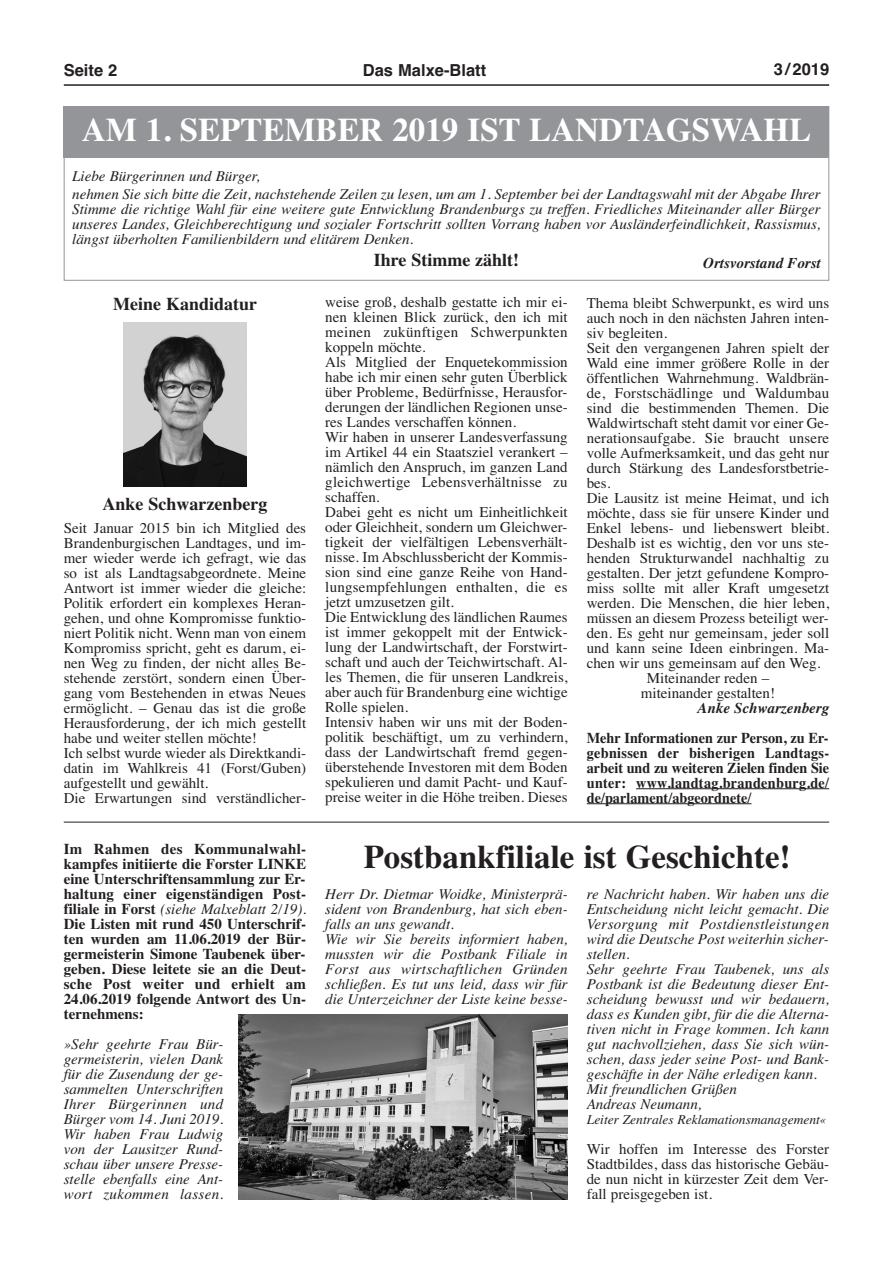
<style>
.page{position:relative;width:893px;height:1263px;background:#fff}
.page>*{position:absolute;margin:0;border:0;box-sizing:border-box;transform-origin:0 0}
.t1{font:700 33px "Times";color:#fff}
.t2{font:700 33px "Times";color:#231f20}
.t3{font:700 18px "Times";color:#231f20}
.t4{font:700 16.5px "Helvetica";color:#231f20}
.t5{font:15px/15px "Times";color:#231f20}
.t6{font:italic 15px/15px "Times";color:#231f20}
.t7{font:700 15px/15px "Times";color:#231f20;text-align:justify}
.t8{font:700 15px/15px "Times";color:#231f20;text-align:justify;scale:.95 1}
.t9{font:italic 700 15px "Times";color:#231f20}
.t10{font:italic 13.5px "Times";color:#231f20}
.s1{font-weight:400;font-style:italic}
</style>
<div class="page">
<hr style="left:64px;top:84px;width:765px;height:2px;background:#231f20">
<div style="left:64px;top:106px;width:765px;height:51px;background:#939598"></div>
<img style="left:124px;top:323px;width:122px;height:163px">
<hr style="left:636px;top:788px;width:193px;height:1px;background:#231f20">
<hr style="left:587px;top:803px;width:164px;height:1px;background:#231f20">
<hr style="left:64px;top:822px;width:765px;height:1px;background:#231f20">
<img style="left:238px;top:1015px;width:330px;height:184px">
<p class="t4" style="left:64px;top:61px;width:55px">Seite 2</p>
<p class="t4" style="left:363px;top:61px;width:125px">Das Malxe-Blatt</p>
<p class="t4" style="left:774px;top:60px;width:57px">3 / 2019</p>
<h1 class="t1" style="left:82px;top:111px;width:731px">AM 1. SEPTEMBER 2019 IST LANDTAGSWAHL</h1>
<p class="t6" style="left:72px;top:167px;width:750px;line-height:18px">Liebe Bürgerinnen und Bürger,<br>nehmen Sie sich bitte die Zeit, nachstehende Zeilen zu lesen, um am 1. September bei der Landtagswahl mit der Abgabe Ihrer</p>
<p class="t6" style="left:72px;top:201px;width:750px;text-align:justify">Stimme die richtige Wahl für eine weitere gute Entwicklung Brandenburgs zu treffen. Friedliches Miteinander aller Bürger unseres Landes, Gleichberechtigung und sozialer Fortschritt sollten Vorrang haben vor Ausländerfeindlichkeit, Rassismus, längst überholten Familienbildern und elitärem Denken.</p>
<p class="t3" style="left:374px;top:250px;width:147px">Ihre Stimme zählt!</p>
<p class="t9" style="left:703px;top:254px;width:119px">Ortsvorstand Forst</p>
<p class="t3" style="left:113px;top:293px;width:145px">Meine Kandidatur</p>
<p class="t5" style="left:325px;top:295px;width:244px">weise groß, deshalb gestatte ich mir ei&shy;nen kleinen Blick zurück, den ich mit meinen zukünftigen Schwerpunkten koppeln möchte.<br>Als Mitglied der Enquetekommission habe ich mir einen sehr guten Überblick über Probleme, Bedürfnisse, Herausfor&shy;derungen der ländlichen Regionen unse&shy;res Landes verschaffen können.<br>Wir haben in unserer Landesverfassung im Artikel 44 ein Staatsziel verankert – nämlich den Anspruch, im ganzen Land gleichwertige Lebensverhältnisse zu schaffen.<br>Dabei geht es nicht um Einheitlichkeit oder Gleichheit, sondern um Gleichwer&shy;tigkeit der vielfältigen Lebensverhält&shy;nisse. Im Abschlussbericht der Kommis&shy;sion sind eine ganze Reihe von Hand&shy;lungsempfehlungen enthalten, die es jetzt umzusetzen gilt.<br>Die Entwicklung des ländlichen Raumes ist immer gekoppelt mit der Entwick&shy;lung der Landwirtschaft, der Forstwirt&shy;schaft und auch der Teichwirtschaft. Al&shy;les Themen, die für unseren Landkreis, aber auch für Brandenburg eine wichtige Rolle spielen.<br>Intensiv haben wir uns mit der Boden&shy;politik beschäftigt, um zu verhindern, dass der Landwirtschaft fremd gegen&shy;überstehende Investoren mit dem Boden spekulieren und damit Pacht- und Kauf&shy;preise weiter in die Höhe treiben. Dieses</p>
<p class="t5" style="left:587px;top:295px;width:244px">Thema bleibt Schwerpunkt, es wird uns</p>
<p class="t5" style="left:587px;top:310px;width:244px">auch noch in den nächsten Jahren inten-</p>
<p class="t5" style="left:587px;top:325px;width:82px">siv begleiten.</p>
<p class="t5" style="left:587px;top:340px;width:244px">Seit den vergangenen Jahren spielt der</p>
<p class="t5" style="left:587px;top:355px;width:244px">Wald eine immer größere Rolle in der</p>
<p class="t5" style="left:587px;top:370px;width:244px">öffentlichen Wahrnehmung. Waldbrän-</p>
<p class="t5" style="left:587px;top:385px;width:244px">de, Forstschädlinge und Waldumbau</p>
<p class="t5" style="left:587px;top:400px;width:244px">sind die bestimmenden Themen. Die</p>
<p class="t5" style="left:587px;top:415px;width:244px">Waldwirtschaft steht damit vor einer Ge-</p>
<p class="t5" style="left:587px;top:430px;width:244px">nerationsaufgabe. Sie braucht unsere</p>
<p class="t5" style="left:587px;top:445px;width:244px">volle Aufmerksamkeit, und das geht nur</p>
<p class="t5" style="left:587px;top:460px;width:244px">durch Stärkung des Landesforstbetrie-</p>
<p class="t5" style="left:587px;top:475px;width:25px">bes.</p>
<p class="t5" style="left:587px;top:490px;width:244px">Die Lausitz ist meine Heimat, und ich</p>
<p class="t5" style="left:587px;top:505px;width:244px">möchte, dass sie für unsere Kinder und</p>
<p class="t5" style="left:587px;top:520px;width:244px">Enkel lebens- und liebenswert bleibt.</p>
<p class="t5" style="left:587px;top:535px;width:244px">Deshalb ist es wichtig, den vor uns ste-</p>
<p class="t5" style="left:587px;top:550px;width:244px">henden Strukturwandel nachhaltig zu</p>
<p class="t5" style="left:587px;top:565px;width:244px">gestalten. Der jetzt gefundene Kompro-</p>
<p class="t5" style="left:587px;top:580px;width:244px">miss sollte mit aller Kraft umgesetzt</p>
<p class="t5" style="left:587px;top:595px;width:244px">werden. Die Menschen, die hier leben,</p>
<p class="t5" style="left:587px;top:610px;width:244px">müssen an diesem Prozess beteiligt wer-</p>
<p class="t5" style="left:587px;top:625px;width:244px">den. Es geht nur gemeinsam, jeder soll</p>
<p class="t5" style="left:587px;top:640px;width:244px">und kann seine Ideen einbringen. Ma-</p>
<p class="t5" style="left:587px;top:655px;width:235px">chen wir uns gemeinsam auf den Weg.</p>
<p class="t5" style="left:647px;top:670px;width:124px">Miteinander reden –</p>
<p class="t5" style="left:641px;top:685px;width:136px">miteinander gestalten!</p>
<p class="t9" style="left:697px;top:699px;width:133px">Anke Schwarzenberg</p>
<p class="t8" style="left:587px;top:730px;width:257px">Mehr Informationen zur Person, zu Er&shy;gebnissen der bisherigen Landtags&shy;arbeit und zu weiteren Zielen finden Sie unter: www.landtag.brandenburg.de/ de/parlament/abgeordnete/</p>
<h1 class="t2" style="left:364px;top:837px;width:428px">Postbankfiliale ist Geschichte!</h1>
<p class="t3" style="left:102px;top:493px;width:166px">Anke Schwarzenberg</p>
<p class="t5" style="left:64px;top:520px;width:244px">Seit Januar 2015 bin ich Mitglied des Brandenburgischen Landtages, und im&shy;mer wieder werde ich gefragt, wie das so ist als Landtagsabgeordnete. Meine Antwort ist immer wieder die gleiche:<br>Politik erfordert ein komplexes Heran&shy;gehen, und ohne Kompromisse funktio&shy;niert Politik nicht. Wenn man von einem Kompromiss spricht, geht es darum, ei&shy;nen Weg zu finden, der nicht alles Be&shy;stehende zerstört, sondern einen Über&shy;gang vom Bestehenden in etwas Neues ermöglicht. – Genau das ist die große Herausforderung, der ich mich gestellt habe und weiter stellen möchte!<br>Ich selbst wurde wieder als Direktkandi&shy;datin im Wahlkreis 41 (Forst/Guben) aufgestellt und gewählt.<br>Die Erwartungen sind verständlicher-</p>
<p class="t7" style="left:64px;top:841px;width:244px">Im Rahmen des Kommunalwahl&shy;kampfes initiierte die Forster LINKE eine Unterschriftensammlung zur Er&shy;haltung einer eigenständigen Post&shy;filiale in Forst <span class="s1">(siehe Malxeblatt 2/19).<br></span>Die Listen mit rund 450 Unterschrif&shy;ten wurden am 11.06.2019 der Bür&shy;germeisterin Simone Taubenek über&shy;geben. Diese leitete sie an die Deut&shy;sche Post weiter und erhielt am 24.06.2019 folgende Antwort des Un&shy;ternehmens:</p>
<p class="t6" style="left:64px;top:1036px;width:161px;text-align:justify">»Sehr geehrte Frau Bür&shy;germeisterin, vielen Dank für die Zusendung der ge&shy;sammelten Unterschriften Ihrer Bürgerinnen und Bürger vom 14. Juni 2019.<br>Wir haben Frau Ludwig von der Lausitzer Rund&shy;schau über unsere Presse&shy;stelle ebenfalls eine Ant&shy;wort zukommen lassen.</p>
<p class="t6" style="left:325px;top:887px;width:244px">Herr Dr. Dietmar Woidke, Ministerprä&shy;sident von Brandenburg, hat sich eben&shy;falls an uns gewandt.<br>Wie wir Sie bereits informiert haben, mussten wir die Postbank Filiale in Forst aus wirtschaftlichen Gründen schließen. Es tut uns leid, dass wir für die Unterzeichner der Liste keine besse-</p>
<p class="t6" style="left:587px;top:887px;width:244px">re Nachricht haben. Wir haben uns die Entscheidung nicht leicht gemacht. Die Versorgung mit Postdienstleistungen wird die Deutsche Post weiterhin sicher&shy;stellen.<br>Sehr geehrte Frau Taubenek, uns als Postbank ist die Bedeutung dieser Ent&shy;scheidung bewusst und wir bedauern, dass es Kunden gibt, für die die Alterna&shy;tiven nicht in Frage kommen. Ich kann gut nachvollziehen, dass Sie sich wün&shy;schen, dass jeder seine Post- und Bank&shy;geschäfte in der Nähe erledigen kann.<br>Mit freundlichen Grüßen<br>Andreas Neumann,</p>
<p class="t10" style="left:587px;top:1112px;width:241px">Leiter Zentrales Reklamationsmanagement«</p>
<p class="t5" style="left:587px;top:1142px;width:244px;text-align:justify">Wir hoffen im Interesse des Forster Stadtbildes, dass das historische Gebäu&shy;de nun nicht in kürzester Zeit dem Ver&shy;fall preisgegeben ist.</p>
</div>
